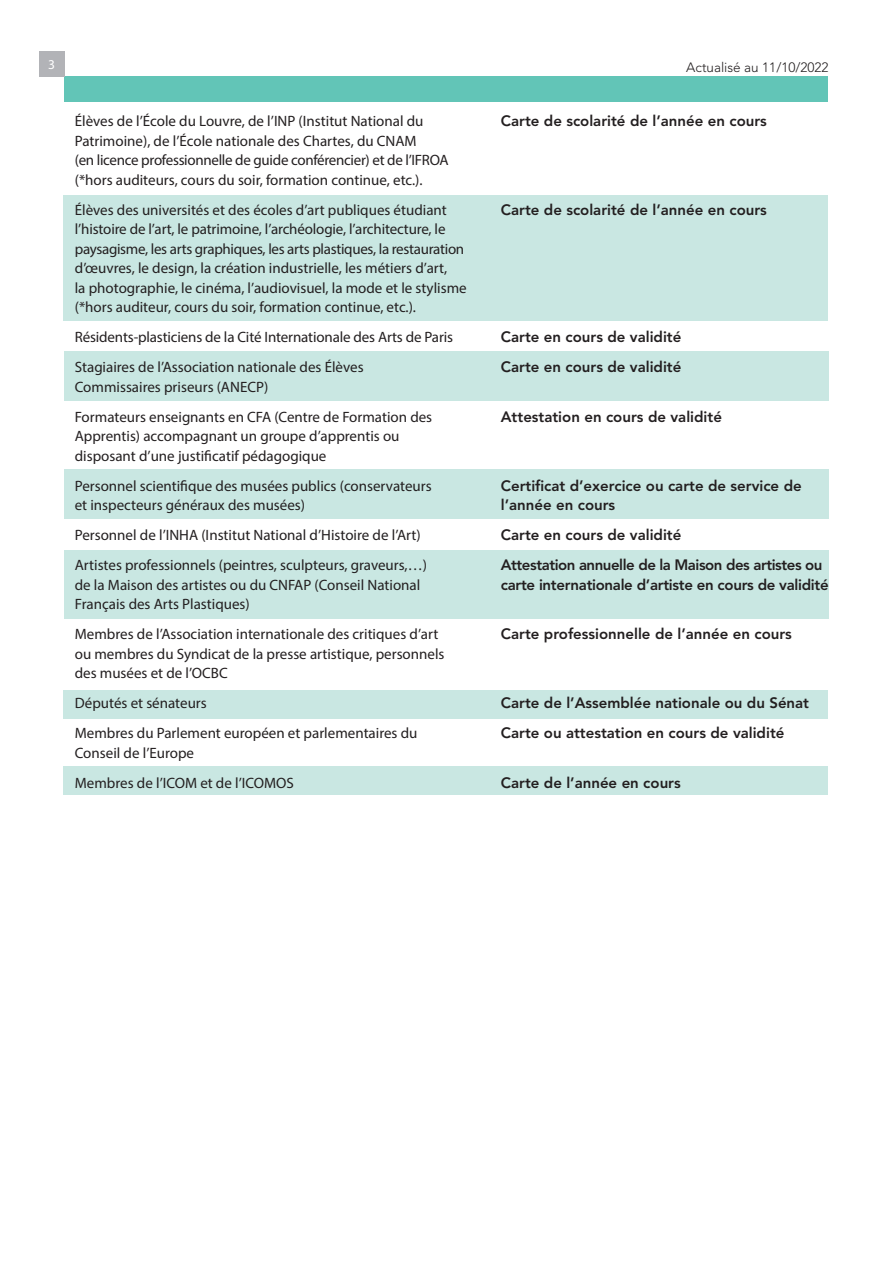
<style>
.page{position:relative;width:893px;height:1263px;background:#fff}
.page>*{position:absolute;margin:0;border:0;box-sizing:border-box;transform-origin:0 0}
.t1{font:15px/19.5px "Myriad Pro";color:#231f20}
.t2{font:800 15px "Avenir LT Std";color:#231f20}
.t3{font:800 15px "Avenir LT Std";letter-spacing:-.02em;color:#231f20}
.t4{font:800 15px "Avenir LT Std";letter-spacing:-.03em;color:#231f20}
.t5{font:300 13.5px "Avenir LT Std";color:#231f20}
.t6{font:13.5px "Myriad Pro";color:#fff}
</style>
<div class="page">
<div style="left:64px;top:352px;width:764px;height:49px;background:#c9e7e2"></div>
<div style="left:64px;top:469px;width:764px;height:50px;background:#c9e7e2"></div>
<div style="left:64px;top:551px;width:764px;height:68px;background:#c9e7e2"></div>
<div style="left:63px;top:690px;width:765px;height:29px;background:#c9e7e2"></div>
<div style="left:63px;top:766px;width:765px;height:29px;background:#c9e7e2"></div>
<div style="left:63px;top:196px;width:765px;height:125px;background:#c9e7e2"></div>
<div style="left:65px;top:77px;width:763px;height:25px;background:#62c5b7"></div>
<div style="left:39px;top:51px;width:26px;height:26px;background:#b2b3b7"></div>
<p class="t6" style="left:48px;top:56px;width:8px">3</p>
<p class="t5" style="left:686px;top:59px;width:144px">Actualisé au 11/10/2022</p>
<p class="t1" style="left:75px;top:111px;width:350px">Élèves de l’École du Louvre, de l’INP (Institut National du</p>
<p class="t2" style="left:501px;top:112px;width:268px">Carte de scolarité de l’année en cours</p>
<p class="t1" style="left:75px;top:131px;width:375px">Patrimoine), de l’École nationale des Chartes, du CNAM<br>(en licence professionnelle de guide conférencier) et de l’IFROA (*hors auditeurs, cours du soir, formation continue, etc.).</p>
<p class="t1" style="left:75px;top:200px;width:374px">Élèves des universités et des écoles d’art publiques étudiant</p>
<p class="t2" style="left:501px;top:201px;width:268px">Carte de scolarité de l’année en cours</p>
<p class="t1" style="left:75px;top:219px;width:393px">l’histoire de l’art, le patrimoine, l’archéologie, l’architecture, le paysagisme, les arts graphiques, les arts plastiques, la restauration d’œuvres, le design, la création industrielle, les métiers d’art,<br>la photographie, le cinéma, l’audiovisuel, la mode et le stylisme (*hors auditeur, cours du soir, formation continue, etc.).</p>
<p class="t1" style="left:75px;top:327px;width:380px">Résidents-plasticiens de la Cité Internationale des Arts de Paris</p>
<p class="t2" style="left:501px;top:328px;width:182px">Carte en cours de validité</p>
<p class="t1" style="left:75px;top:357px;width:290px">Stagiaires de l’Association nationale des Élèves</p>
<p class="t2" style="left:501px;top:358px;width:182px">Carte en cours de validité</p>
<p class="t1" style="left:75px;top:371px;width:359px;line-height:30px">Commissaires priseurs (ANECP)<br>Formateurs enseignants en CFA (Centre de Formation des</p>
<p class="t2" style="left:501px;top:408px;width:223px">Attestation en cours de validité</p>
<p class="t1" style="left:75px;top:426px;width:326px">Apprentis) accompagnant un groupe d’apprentis ou disposant d’une justificatif pédagogique</p>
<p class="t1" style="left:75px;top:476px;width:358px">Personnel scientifique des musées publics (conservateurs</p>
<p class="t2" style="left:501px;top:477px;width:302px">Certificat d’exercice ou carte de service de</p>
<p class="t1" style="left:75px;top:495px;width:232px">et inspecteurs généraux des musées)</p>
<p class="t2" style="left:501px;top:496px;width:116px">l’année en cours</p>
<p class="t1" style="left:75px;top:525px;width:347px">Personnel de l’INHA (Institut National d’Histoire de l’Art)</p>
<p class="t2" style="left:501px;top:526px;width:182px">Carte en cours de validité</p>
<p class="t1" style="left:75px;top:555px;width:354px">Artistes professionnels (peintres, sculpteurs, graveurs,…)</p>
<p class="t4" style="left:501px;top:556px;width:323px">Attestation annuelle de la Maison des artistes ou</p>
<p class="t1" style="left:75px;top:575px;width:347px">de la Maison des artistes ou du CNFAP (Conseil National</p>
<p class="t3" style="left:501px;top:576px;width:329px">carte internationale d’artiste en cours de validité</p>
<p class="t1" style="left:75px;top:589px;width:365px;line-height:30px">Français des Arts Plastiques)<br>Membres de l’Association internationale des critiques d’art</p>
<p class="t2" style="left:501px;top:625px;width:293px">Carte professionnelle de l’année en cours</p>
<p class="t1" style="left:75px;top:644px;width:371px">ou membres du Syndicat de la presse artistique, personnels des musées et de l’OCBC</p>
<p class="t1" style="left:75px;top:693px;width:133px">Députés et sénateurs</p>
<p class="t2" style="left:501px;top:694px;width:310px">Carte de l’Assemblée nationale ou du Sénat</p>
<p class="t1" style="left:75px;top:723px;width:344px">Membres du Parlement européen et parlementaires du</p>
<p class="t2" style="left:501px;top:724px;width:285px">Carte ou attestation en cours de validité</p>
<p class="t1" style="left:75px;top:737px;width:221px;line-height:30px">Conseil de l’Europe<br>Membres de l’ICOM et de l’ICOMOS</p>
<p class="t2" style="left:501px;top:774px;width:181px">Carte de l’année en cours</p>
</div>
